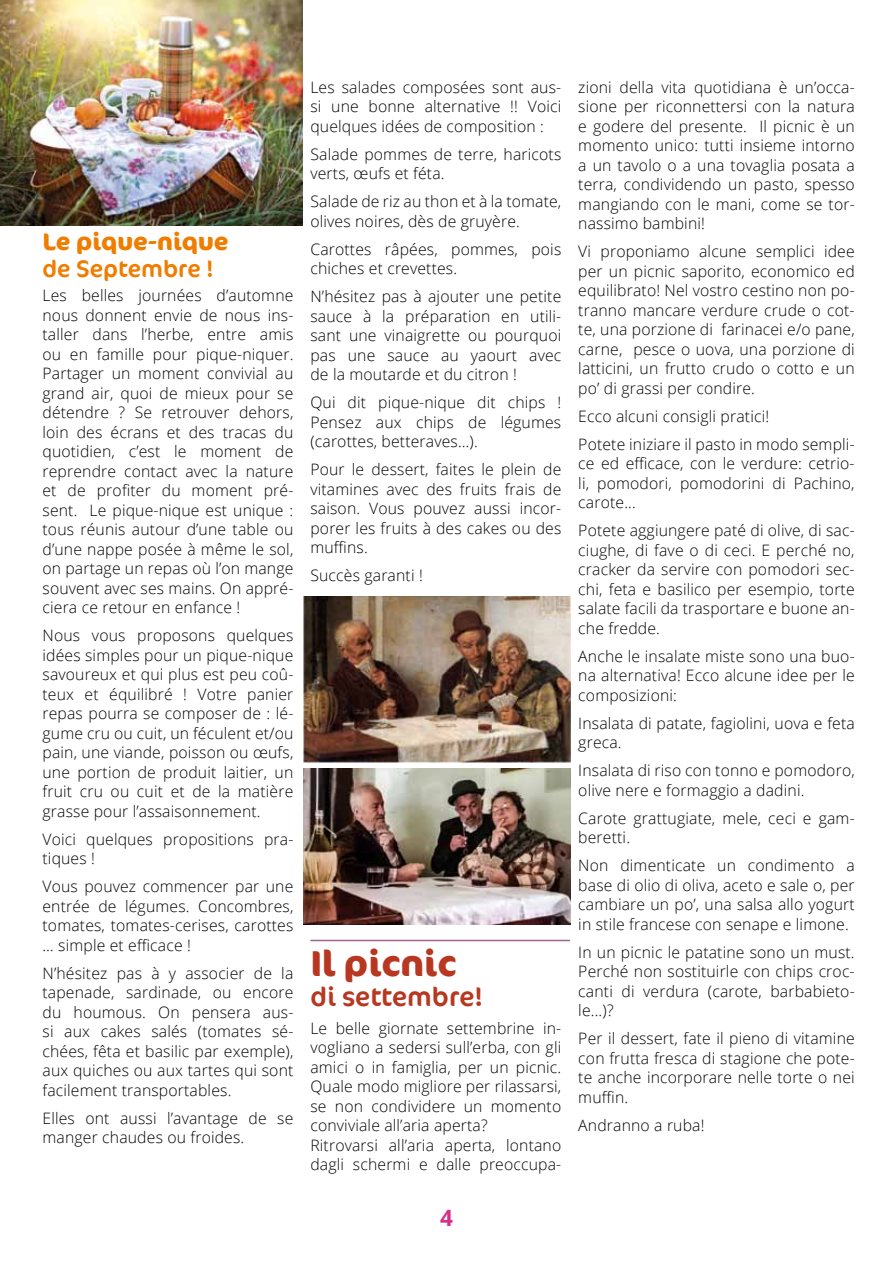
<style>
.page{position:relative;width:893px;height:1263px;background:#fff}
.page>*{position:absolute;margin:0;border:0;box-sizing:border-box;transform-origin:0 0}
.t1{font:700 36px "Cocon";color:#b73720}
.t2{font:27px "Cocon";color:#b73720}
.t3{font:700 24px "Cocon";color:#ee7d00}
.t4{font:24px "Cocon";color:#ee7d00}
.t5{font:700 22.5px "Open Sans";color:#d62f87}
.t6{font:300 15.75px/19.5px "Open Sans";letter-spacing:.01em;color:#000;text-align:justify}
</style>
<div class="page">
<hr style="left:310px;top:940px;width:260px;height:1px;background:#a16294">
<img style="left:0;top:0;width:303px;height:226px">
<img style="left:304px;top:596px;width:266px;height:166px">
<img style="left:304px;top:769px;width:266px;height:156px">
<hr style="left:892px;top:0;width:1px;height:1263px;background:#005c62">
<h3 class="t3" style="left:43px;top:225px;width:188px">Le pique-nique</h3>
<h3 class="t4" style="left:43px;top:252px;width:173px">de Septembre !</h3>
<p class="t6" style="left:43px;top:285px;width:252px">Les belles journées d’automne nous donnent envie de nous ins&shy;taller dans l’herbe, entre amis ou en famille pour pique-niquer.<br>Partager un moment convivial au grand air, quoi de mieux pour se détendre ? Se retrouver dehors, loin des écrans et des tracas du quotidien, c’est le moment de reprendre contact avec la nature et de profiter du moment pré&shy;sent. Le pique-nique est unique : tous réunis autour d’une table ou d’une nappe posée à même le sol, on partage un repas où l’on mange souvent avec ses mains. On appré&shy;ciera ce retour en enfance !</p>
<p class="t6" style="left:43px;top:625px;width:252px">Nous vous proposons quelques idées simples pour un pique-nique savoureux et qui plus est peu coû&shy;teux et équilibré ! Votre panier repas pourra se composer de : lé&shy;gume cru ou cuit, un féculent et/ou pain, une viande, poisson ou œufs, une portion de produit laitier, un fruit cru ou cuit et de la matière grasse pour l’assaisonnement.</p>
<p class="t6" style="left:43px;top:829px;width:252px">Voici quelques propositions pra&shy;tiques !</p>
<p class="t6" style="left:43px;top:876px;width:252px">Vous pouvez commencer par une entrée de légumes. Concombres, tomates, tomates-cerises, carottes … simple et efficace !</p>
<p class="t6" style="left:43px;top:963px;width:252px">N’hésitez pas à y associer de la tapenade, sardinade, ou encore du houmous. On pensera aus&shy;si aux cakes salés (tomates sé&shy;chées, fêta et basilic par exemple), aux quiches ou aux tartes qui sont facilement transportables.</p>
<p class="t6" style="left:43px;top:1108px;width:252px">Elles ont aussi l’avantage de se manger chaudes ou froides.</p>
<p class="t6" style="left:310px;top:77px;width:252px">Les salades composées sont aus&shy;si une bonne alternative !! Voici quelques idées de composition :</p>
<p class="t6" style="left:310px;top:144px;width:252px">Salade pommes de terre, haricots verts, œufs et féta.</p>
<p class="t6" style="left:310px;top:191px;width:252px">Salade de riz au thon et à la tomate, olives noires, dès de gruyère.</p>
<p class="t6" style="left:310px;top:239px;width:252px">Carottes râpées, pommes, pois chiches et crevettes.</p>
<p class="t6" style="left:310px;top:286px;width:252px">N’hésitez pas à ajouter une petite sauce à la préparation en utili&shy;sant une vinaigrette ou pourquoi pas une sauce au yaourt avec de la moutarde et du citron !</p>
<p class="t6" style="left:310px;top:392px;width:252px">Qui dit pique-nique dit chips !<br>Pensez aux chips de légumes (carottes, betteraves…).</p>
<p class="t6" style="left:310px;top:459px;width:252px">Pour le dessert, faites le plein de vitamines avec des fruits frais de saison. Vous pouvez aussi incor&shy;porer les fruits à des cakes ou des muffins.</p>
<p class="t6" style="left:310px;top:565px;width:114px">Succès garanti !</p>
<h1 class="t1" style="left:310px;top:937px;width:147px">Il picnic</h1>
<h2 class="t2" style="left:310px;top:977px;width:174px">di settembre!</h2>
<p class="t6" style="left:310px;top:1018px;width:252px;text-align:left">Le belle giornate settembrine in&shy;vogliano a sedersi sull’erba, con gli amici o in famiglia, per un picnic.<br>Quale modo migliore per rilassarsi, se non condividere un momento conviviale all’aria aperta?<br>Ritrovarsi all’aria aperta, lontano dagli schermi e dalle preoccupa-</p>
<h3 class="t5" style="left:440px;top:1202px;width:14px">4</h3>
<p class="t6" style="left:578px;top:77px;width:278px">zioni della vita quotidiana è un’occa&shy;sione per riconnettersi con la natura e godere del presente. Il picnic è un momento unico: tutti insieme intorno a un tavolo o a una tovaglia posata a terra, condividendo un pasto, spesso mangiando con le mani, come se tor&shy;nassimo bambini!</p>
<p class="t6" style="left:578px;top:241px;width:278px">Vi proponiamo alcune semplici idee per un picnic saporito, economico ed equilibrato! Nel vostro cestino non po&shy;tranno mancare verdure crude o cot&shy;te, una porzione di farinacei e/o pane, carne, pesce o uova, una porzione di latticini, un frutto crudo o cotto e un po’ di grassi per condire.</p>
<p class="t6" style="left:578px;top:402px;width:278px;line-height:28px">Ecco alcuni consigli pratici!<br>Potete iniziare il pasto in modo sempli-</p>
<p class="t6" style="left:578px;top:453px;width:278px">ce ed efficace, con le verdure: cetrio&shy;li, pomodori, pomodorini di Pachino, carote...</p>
<p class="t6" style="left:578px;top:520px;width:278px">Potete aggiungere paté di olive, di sac&shy;ciughe, di fave o di ceci. E perché no, cracker da servire con pomodori sec&shy;chi, feta e basilico per esempio, torte salate facili da trasportare e buone an&shy;che fredde.</p>
<p class="t6" style="left:578px;top:646px;width:278px">Anche le insalate miste sono una buo&shy;na alternativa! Ecco alcune idee per le composizioni:</p>
<p class="t6" style="left:578px;top:713px;width:278px">Insalata di patate, fagiolini, uova e feta greca.</p>
<p class="t6" style="left:578px;top:760px;width:278px">Insalata di riso con tonno e pomodoro, olive nere e formaggio a dadini.</p>
<p class="t6" style="left:578px;top:808px;width:278px">Carote grattugiate, mele, ceci e gam&shy;beretti.</p>
<p class="t6" style="left:578px;top:855px;width:278px">Non dimenticate un condimento a base di olio di oliva, aceto e sale o, per cambiare un po’, una salsa allo yogurt in stile francese con senape e limone.</p>
<p class="t6" style="left:578px;top:942px;width:278px">In un picnic le patatine sono un must.<br>Perché non sostituirle con chips croc&shy;canti di verdura (carote, barbabieto&shy;le...)?</p>
<p class="t6" style="left:578px;top:1028px;width:278px">Per il dessert, fate il pieno di vitamine con frutta fresca di stagione che pote&shy;te anche incorporare nelle torte o nei muffin.</p>
<p class="t6" style="left:578px;top:1115px;width:128px">Andranno a ruba!</p>
</div>
